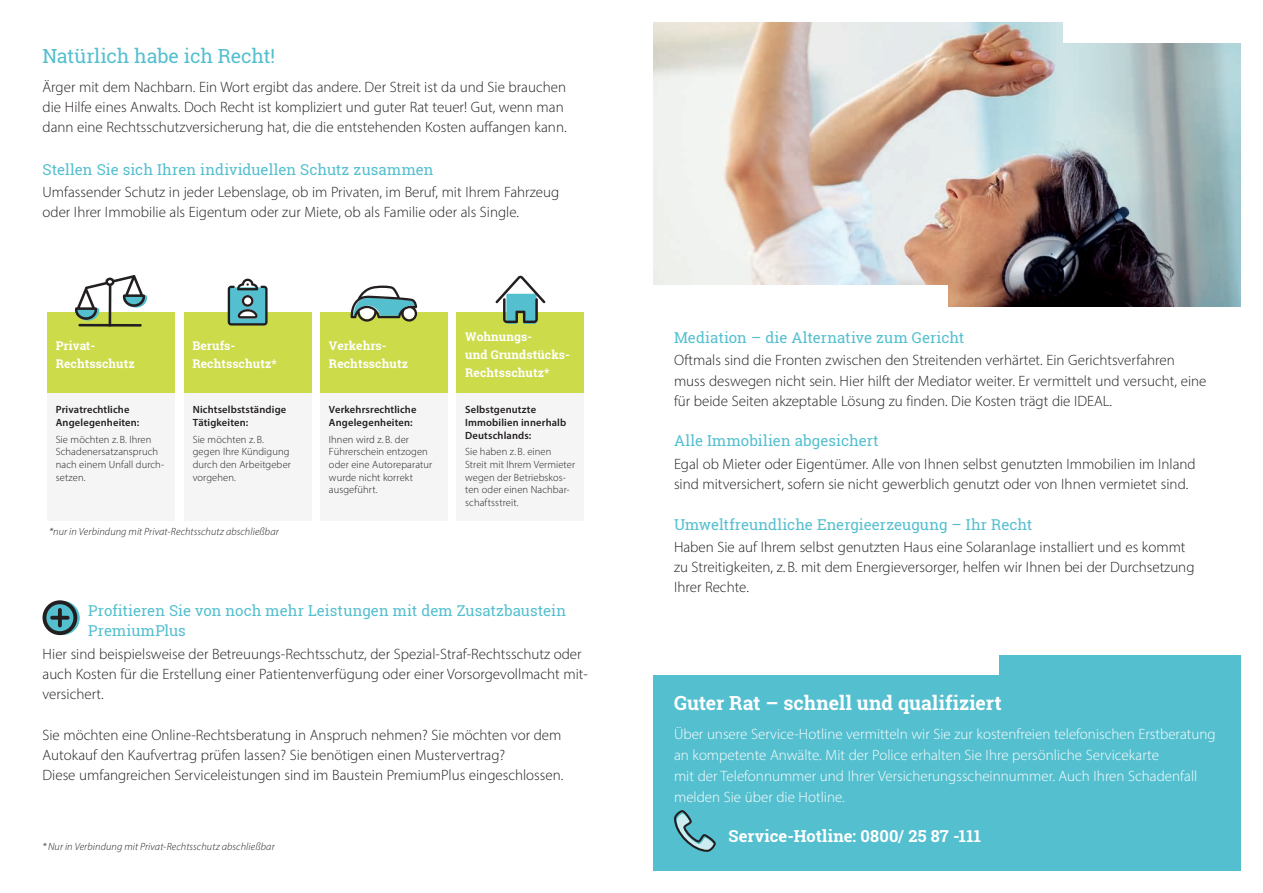
<style>
.page{position:relative;width:1263px;height:893px;background:#fff}
.page>*{position:absolute;margin:0;border:0;box-sizing:border-box;transform-origin:0 0}
.t1{font:700 19.5px "Roboto Slab";color:#fff}
.t2{font:19.5px "Roboto Slab";letter-spacing:-.01em;color:#54bfcf}
.t3{font:700 16.5px "Roboto Slab";letter-spacing:.01em;color:#fff}
.t4{font:300 15px/20.2px "Myriad Pro";color:#231f20}
.t5{font:300 15px/21px "Myriad Pro";color:#fff}
.t6{font:15px/20.2px "Roboto Slab";color:#54bfcf}
.t7{font:700 12px/18px "Roboto Slab";letter-spacing:.01em;color:#fff}
.t8{font:300 10.5px/12.6px "Myriad Pro";letter-spacing:.01em;color:#231f20}
.t9{font:600 10.5px/12.6px "Myriad Pro";letter-spacing:.015em;color:#231f20}
.t10{font:italic 300 10.5px "Myriad Pro";letter-spacing:.01em;color:#231f20}
</style>
<div class="page">
<div style="left:653px;top:655px;width:589px;height:238px;background:#54bfcf"></div>
<svg style="left:674px;top:810px;width:42px;height:42px"></svg>
<img style="left:653px;top:22px;width:588px;height:284px">
<div style="left:653px;top:285px;width:294px;height:42px;background:#fff"></div>
<svg style="left:46px;top:601px;width:34px;height:34px"></svg>
<svg style="left:43px;top:600px;width:34px;height:35px"></svg>
<div style="left:1063px;top:0;width:200px;height:43px;background:#fff"></div>
<div style="left:623px;top:637px;width:376px;height:38px;background:#fff"></div>
<div style="left:47px;top:393px;width:128px;height:127px;background:#f5f5f5"></div>
<div style="left:47px;top:312px;width:128px;height:81px;background:#ccdb4a"></div>
<hr style="left:109px;top:285px;width:2px;height:41px;background:#231f20">
<hr style="left:78px;top:324px;width:64px;height:3px;background:#231f20">
<svg style="left:75px;top:275px;width:72px;height:46px"></svg>
<div style="left:184px;top:393px;width:128px;height:127px;background:#f5f5f5"></div>
<div style="left:184px;top:312px;width:127px;height:81px;background:#ccdb4a"></div>
<svg style="left:228px;top:279px;width:40px;height:47px;background:#699ca2"></svg>
<div style="left:457px;top:393px;width:127px;height:127px;background:#f5f5f5"></div>
<div style="left:457px;top:312px;width:127px;height:81px;background:#ccdb4a"></div>
<svg style="left:495px;top:276px;width:50px;height:48px"></svg>
<div style="left:320px;top:393px;width:128px;height:127px;background:#f5f5f5"></div>
<div style="left:320px;top:312px;width:128px;height:81px;background:#ccdb4a"></div>
<svg style="left:351px;top:285px;width:66px;height:37px"></svg>
<div style="left:0;top:872px;width:1263px;height:21px;background:#fff"></div>
<h1 class="t2" style="left:43px;top:43px;width:234px">Natürlich habe ich Recht!</h1>
<p class="t4" style="left:43px;top:76px;width:526px">Ärger mit dem Nachbarn. Ein Wort ergibt das andere. Der Streit ist da und Sie brauchen die Hilfe eines Anwalts. Doch Recht ist kompliziert und guter Rat teuer! Gut, wenn man dann eine Rechtsschutzversicherung hat, die die entstehenden Kosten auffangen kann.</p>
<p class="t6" style="left:43px;top:159px;width:393px">Stellen Sie sich Ihren individuellen Schutz zusammen</p>
<p class="t4" style="left:43px;top:182px;width:518px">Umfassender Schutz in jeder Lebenslage, ob im Privaten, im Beruf, mit Ihrem Fahrzeug oder Ihrer Immobilie als Eigentum oder zur Miete, ob als Familie oder als Single.</p>
<p class="t7" style="left:56px;top:336px;width:80px">Privat-<br>Rechtsschutz</p>
<p class="t7" style="left:192px;top:336px;width:86px">Berufs-<br>Rechtsschutz*</p>
<p class="t7" style="left:329px;top:336px;width:80px">Verkehrs-<br>Rechtsschutz</p>
<p class="t7" style="left:465px;top:327px;width:106px">Wohnungs-<br>und Grundstücks-<br>Rechtsschutz*</p>
<p class="t9" style="left:56px;top:403px;width:85px">Privatrechtliche<br>Angelegenheiten:</p>
<p class="t8" style="left:56px;top:433px;width:110px">Sie möchten z.B. Ihren<br>Schadenersatzanspruch nach einem Unfall durch - setzen.</p>
<p class="t9" style="left:193px;top:403px;width:95px">Nichtselbstständige<br>Tätigkeiten:</p>
<p class="t8" style="left:193px;top:433px;width:100px">Sie möchten z. B. gegen Ihre Kündigung durch den Arbeitgeber vorgehen.</p>
<p class="t9" style="left:329px;top:403px;width:89px">Verkehrsrechtliche<br>Angelegenheiten:</p>
<p class="t8" style="left:329px;top:433px;width:105px">Ihnen wird z.B. der<br>Führerschein ent zogen oder eine Autoreparatur wurde nicht korrekt ausgeführt.</p>
<p class="t9" style="left:465px;top:403px;width:103px">Selbstgenutzte<br>Immobilien innerhalb<br>Deutschlands:</p>
<p class="t8" style="left:465px;top:445px;width:111px">Sie haben z.B. einen<br>Streit mit Ihrem Vermieter wegen der Betriebskos&shy;ten oder einen Nachbar&shy;schaftsstreit.</p>
<p class="t10" style="left:49px;top:525px;width:231px">*nur in Verbindung mit Privat-Rechtsschutz abschließbar</p>
<p class="t6" style="left:88px;top:600px;width:479px">Profitieren Sie von noch mehr Leistungen mit dem Zusatzbaustein<br>PremiumPlus</p>
<p class="t4" style="left:43px;top:643px;width:547px">Hier sind beispielsweise der Betreuungs-Rechtsschutz, der Spezial-Straf-Rechtsschutz oder auch Kosten für die Erstellung einer Patientenverfügung oder einer Vorsorgevollmacht mit&shy;versichert.</p>
<p class="t4" style="left:43px;top:724px;width:522px">Sie möchten eine Online-Rechtsberatung in An spruch nehmen? Sie möchten vor dem<br>Autokauf den Kaufvertrag prüfen lassen? Sie benötigen einen Musterver trag?<br>Diese umfangreichen Service leis tun gen sind im Baustein PremiumPlus eingeschlossen.</p>
<p class="t10" style="left:43px;top:841px;width:234px">* Nur in Verbindung mit Privat-Rechtsschutz abschließbar</p>
<p class="t6" style="left:674px;top:327px;width:292px">Mediation – die Alternative zum Gericht</p>
<p class="t4" style="left:674px;top:350px;width:534px">Oftmals sind die Fronten zwischen den Streitenden verhärtet. Ein Gerichtsver fah ren muss deswegen nicht sein. Hier hilft der Mediator weiter. Er vermittelt und versucht, eine für beide Seiten akzeptable Lösung zu finden. Die Kosten trägt die IDEAL.</p>
<p class="t6" style="left:674px;top:431px;width:206px">Alle Immobilien abgesichert</p>
<p class="t4" style="left:674px;top:454px;width:523px">Egal ob Mieter oder Eigentümer. Alle von Ihnen selbst genutzten Immobilien im Inland sind mitversichert, sofern sie nicht gewerblich genutzt oder von Ihnen vermietet sind.</p>
<p class="t6" style="left:674px;top:514px;width:360px">Umweltfreundliche Energieerzeugung – Ihr Recht</p>
<p class="t4" style="left:674px;top:537px;width:522px">Haben Sie auf Ihrem selbst genutzten Haus eine So lar anlage installiert und es kommt zu Streitigkeiten, z.B. mit dem Energieversorger, helfen wir Ihnen bei der Durch setzung<br>Ihrer Rechte.</p>
<h1 class="t1" style="left:674px;top:689px;width:329px">Guter Rat – schnell und qualifiziert</h1>
<p class="t5" style="left:674px;top:723px;width:543px">Über unsere Service-Hotline vermitteln wir Sie zur kostenfreien telefonischen Erst bera tung an kompetente Anwälte. Mit der Police erhalten Sie Ihre persönliche Service karte<br>mit der Telefonnummer und Ihrer Versiche rungs schein nummer. Auch Ihren Scha den fall melden Sie über die Hotline.</p>
<p class="t3" style="left:728px;top:825px;width:254px">Service-Hotline: 0800/ 25 87 -111</p>
</div>
